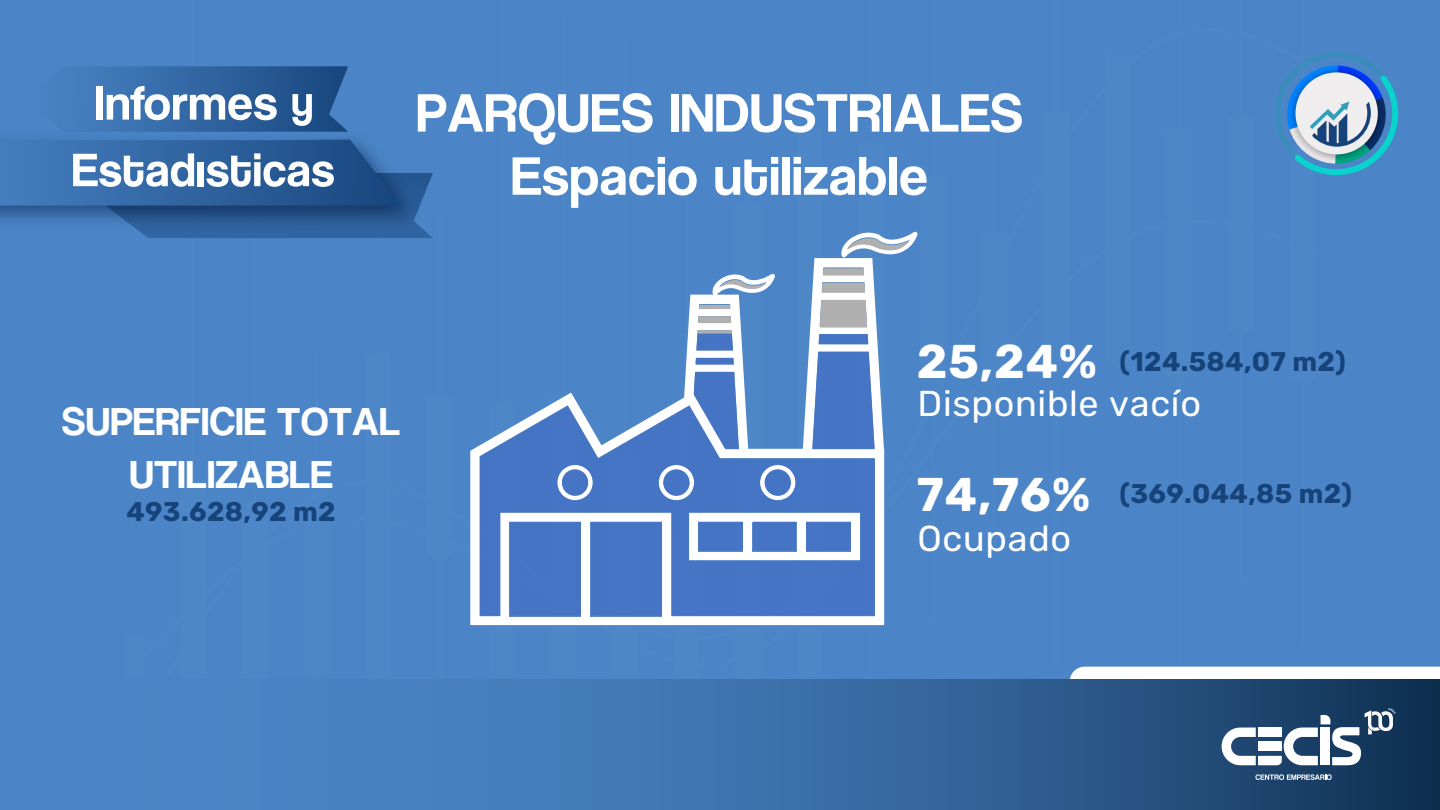
<style>
.page{position:relative;width:1440px;height:810px;background:#fff}
.page>*{position:absolute;margin:0;border:0;box-sizing:border-box;transform-origin:0 0}
.t1{font:60.75px/63.2px "Coolvetica";letter-spacing:.02em;color:#fff;text-align:center}
.t2{font:700 47.33px "Rubik";color:#fff}
.t3{font:44.25px/53.1px "Coolvetica";letter-spacing:.02em;color:#fff;text-align:center}
.t4{font:36px "Rubik";letter-spacing:.02em;color:#fff}
.t5{font:700 27px "Rubik";letter-spacing:.015em;color:#15437a}
.s1{font-size:47.33px;color:#fff}
</style>
<div class="page">
<div style="left:1px;top:0;width:1439px;height:810px;background:#4b85c7"></div>
<svg style="left:0;top:140px;width:433px;height:98px"></svg>
<svg style="left:80px;top:66px;width:268px;height:66px;background:#547fb1"></svg>
<svg style="left:1275px;top:52px;width:123px;height:123px"></svg>
<div style="left:1070px;top:667px;width:370px;height:12px;background:#fff"></div>
<svg style="left:516px;top:679px;width:924px;height:131px;background:#316094"></svg>
<svg style="left:1255px;top:774px;width:77px;height:6px"></svg>
<svg style="left:1222px;top:708px;width:174px;height:57px;background:#6c839c"></svg>
<svg style="left:470px;top:393px;width:414px;height:232px;fill:#fff"></svg>
<svg style="left:500px;top:616px;width:171px;height:4px"></svg>
<div style="left:581px;top:517px;width:9px;height:103px;background:#fff"></div>
<svg style="left:684px;top:274px;width:91px;height:132px"></svg>
<svg style="left:803px;top:232px;width:115px;height:222px"></svg>
<svg style="left:480px;top:406px;width:395px;height:210px;fill:#4575c4"></svg>
<div style="left:591px;top:522px;width:71px;height:94px;background:#4472c4"></div>
<svg style="left:659px;top:465px;width:35px;height:35px"></svg>
<h1 class="t1" style="left:417px;top:85px;width:607px">PARQUES INDUSTRIALES<br>Espacio utilizable</h1>
<h3 class="t3" style="left:62px;top:398px;width:339px">SUPERFICIE TOTAL<br>UTILIZABLE</h3>
<p class="t5" style="left:126px;top:496px;width:211px">493.628,92 m2</p>
<h2 class="t2" style="left:917px;top:335px;width:182px">25,24%</h2>
<p class="t5" style="left:1120px;top:347px;width:228px">(124.584,07 m2)</p>
<h3 class="t4" style="left:917px;top:384px;width:285px">Disponible vacío</h3>
<p class="t5" style="left:917px;top:478px;width:437px"><span class="s1">74,76%</span> (369.044,85 m2)</p>
<h3 class="t4" style="left:917px;top:519px;width:155px">Ocupado</h3>
</div>
